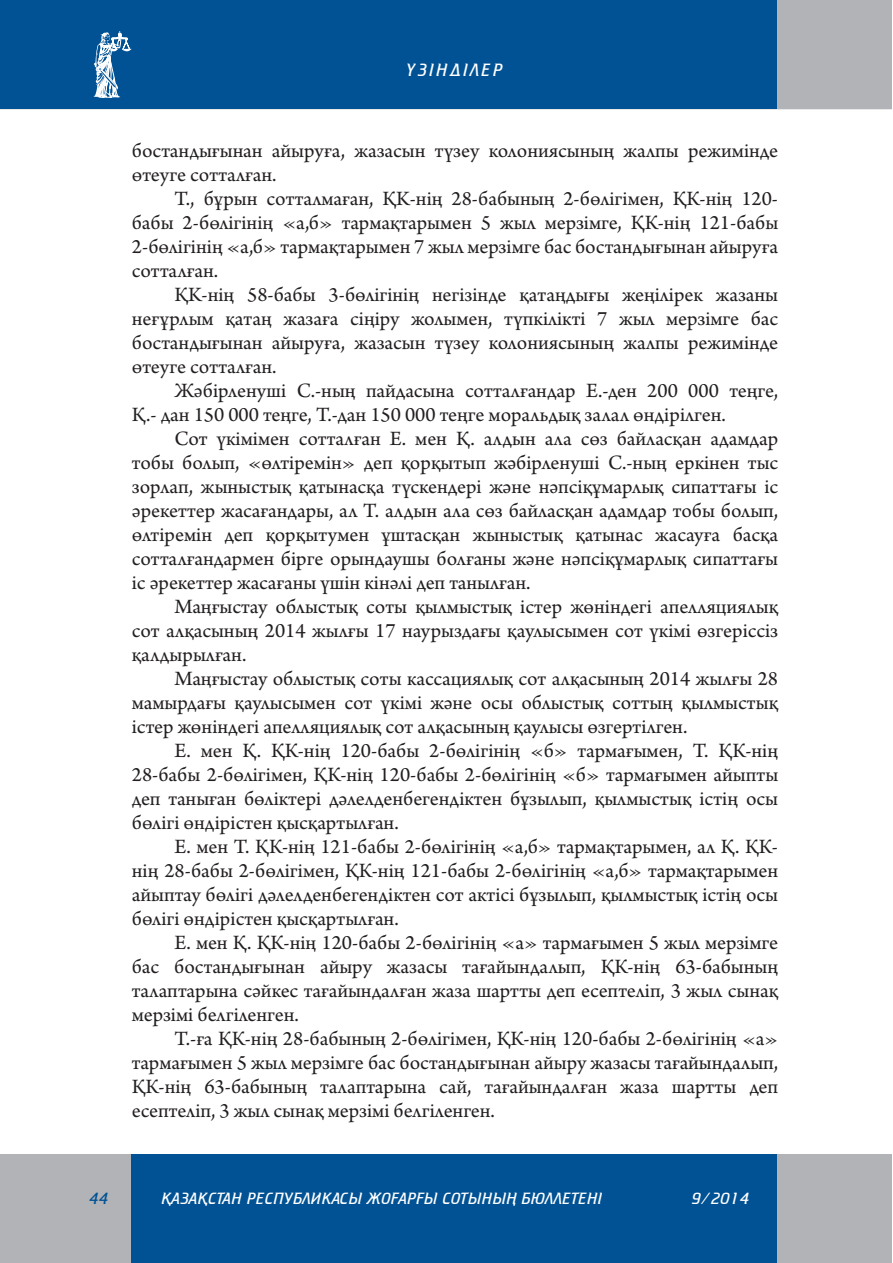
<style>
.page{position:relative;width:893px;height:1263px;background:#fff}
.page>*{position:absolute;margin:0;border:0;box-sizing:border-box;transform-origin:0 0}
.t1{font:21.45px/24px "Arno Pro";color:#231f20;text-align:justify}
.t2{font:300 18px "FK Cricket";letter-spacing:.11em;color:#fff}
.t3{font:300 16.5px "FK Cricket";color:#fff}
.t4{font:300 16.5px "FK Cricket";color:#005294}
</style>
<div class="page">
<div style="left:777px;top:1155px;width:114px;height:108px;background:#b2b3b7"></div>
<div style="left:130px;top:1155px;width:647px;height:108px;background:#005294"></div>
<div style="left:0;top:1155px;width:130px;height:108px;background:#b2b3b7"></div>
<div style="left:777px;top:0;width:114px;height:109px;background:#b2b3b7"></div>
<div style="left:0;top:0;width:777px;height:109px;background:#005294"></div>
<svg style="left:93px;top:31px;width:39px;height:67px"></svg>
<p class="t2" style="left:407px;top:61px;width:98px">²ЗIНДIЛЕР</p>
<p class="t1" style="left:132px;top:140px;width:648px">бостандығынан айыруға, жазасын түзеу колониясының жалпы режимiнде өтеуге сотталған.</p>
<p class="t1" style="left:132px;top:188px;width:648px;text-indent:43px">Т., бұрын сотталмаған, ҚK-нің 28-бабының 2-бөлігімен, ҚК-нің 120- бабы 2-бөлiгiнің «а,б» тармақтарымен 5 жыл мерзімге, ҚК-нің 121-бабы 2-бөлігінің «а,б» тармақтарымен 7 жыл мерзімге бас бостандығынан айыруға сотталған.</p>
<p class="t1" style="left:132px;top:284px;width:648px;text-indent:43px">ҚK-нiң 58-бабы 3-бөлiгiнің негiзiнде қaтaңдығы жеңiлiрек жазаны неғұрлым қaтaң жазаға ciңipy жолымен, түпкiлiктi 7 жыл мерзімге бас бостандығынан айыруға, жазасын түзеу колониясының жалпы режимiнде өтеуге сотталған.</p>
<p class="t1" style="left:132px;top:380px;width:648px;text-indent:43px">Жәбірленуші С.-ның пайдасына сотталғандар Е.-ден 200 000 теңге,<br>Қ.- дан 150 000 теңге, Т.-дан 150 000 теңге моральдық залал өндірілген.</p>
<p class="t1" style="left:132px;top:428px;width:648px;text-indent:43px">Сот үкімімен сотталған Е. мен Қ. алдын ала сөз байласқан адамдар тобы болып, «өлтіремін» деп қорқытып жәбірленуші С.-ның еркінен тыс зорлап, жыныстық қатынасқа түскендері және нәпсіқұмарлық сипаттағы іс әрекеттер жасағандары, ал Т. алдын ала сөз байласқан адамдар тобы болып, өлтіремін деп қорқытумен ұштасқан жыныстық қатынас жасауға басқа сотталғандармен бірге орындаушы болғаны және нәпсіқұмарлық сипаттағы іс әрекеттер жасағаны үшін кінәлі деп танылған.</p>
<p class="t1" style="left:132px;top:596px;width:648px;text-indent:43px">Маңғыстау облыстық соты қылмыстық істер жөніндегі апелляциялық сот алқасының 2014 жылғы 17 наурыздағы қаулысымен сот үкімі өзгеріссіз қалдырылған.</p>
<p class="t1" style="left:132px;top:668px;width:648px;text-indent:43px">Маңғыстау облыстық соты кассациялық сот алқасының 2014 жылғы 28 мамырдағы қаулысымен сот үкімі және осы облыстық соттың қылмыстық істер жөніндегі апелляциялық сот алқасының қаулысы өзгертілген.</p>
<p class="t1" style="left:132px;top:740px;width:648px;text-indent:43px">Е. мен Қ. ҚК-нің 120-бабы 2-бөлігінің «б» тармағымен, Т. ҚК-нің 28-бабы 2-бөлігімен, ҚК-нің 120-бабы 2-бөлігінің «б» тармағымен айыпты деп таныған бөліктері дәлелденбегендіктен бұзылып, қылмыстық істің осы бөлігі өндірістен қысқартылған.</p>
<p class="t1" style="left:132px;top:836px;width:648px;text-indent:43px">Е. мен Т. ҚК-нің 121-бабы 2-бөлігінің «а,б» тармақтарымен, ал Қ. ҚК&shy;нің 28-бабы 2-бөлігімен, ҚК-нің 121-бабы 2-бөлігінің «а,б» тармақтарымен айыптау бөлігі дәлелденбегендіктен сот актісі бұзылып, қылмыстық істің осы бөлігі өндірістен қысқартылған.</p>
<p class="t1" style="left:132px;top:932px;width:648px;text-indent:43px">Е. мен Қ. ҚК-нің 120-бабы 2-бөлігінің «а» тармағымен 5 жыл мерзімге бас бостандығынан айыру жазасы тағайындалып, ҚК-нің 63-бабының талаптарына сәйкес тағайындалған жаза шартты деп есептеліп, 3 жыл сынақ мерзімі белгіленген.</p>
<p class="t1" style="left:132px;top:1028px;width:648px;text-indent:43px">Т.-ға ҚК-нің 28-бабының 2-бөлігімен, ҚК-нің 120-бабы 2-бөлігінің «а» тармағымен 5 жыл мерзімге бас бостандығынан айыру жазасы тағайындалып, ҚК-нің 63-бабының талаптарына сай, тағайындалған жаза шартты деп есептеліп, 3 жыл сынақ мерзімі белгіленген.</p>
<p class="t4" style="left:89px;top:1190px;width:21px">44</p>
<p class="t3" style="left:162px;top:1190px;width:443px">¬АЗА¬СТАН РЕСПУБЛИКАСЫ ЖОªАРªЫ СОТЫНЫ£ БЮЛЛЕТЕНI</p>
<p class="t3" style="left:692px;top:1191px;width:59px">9/2014</p>
</div>
